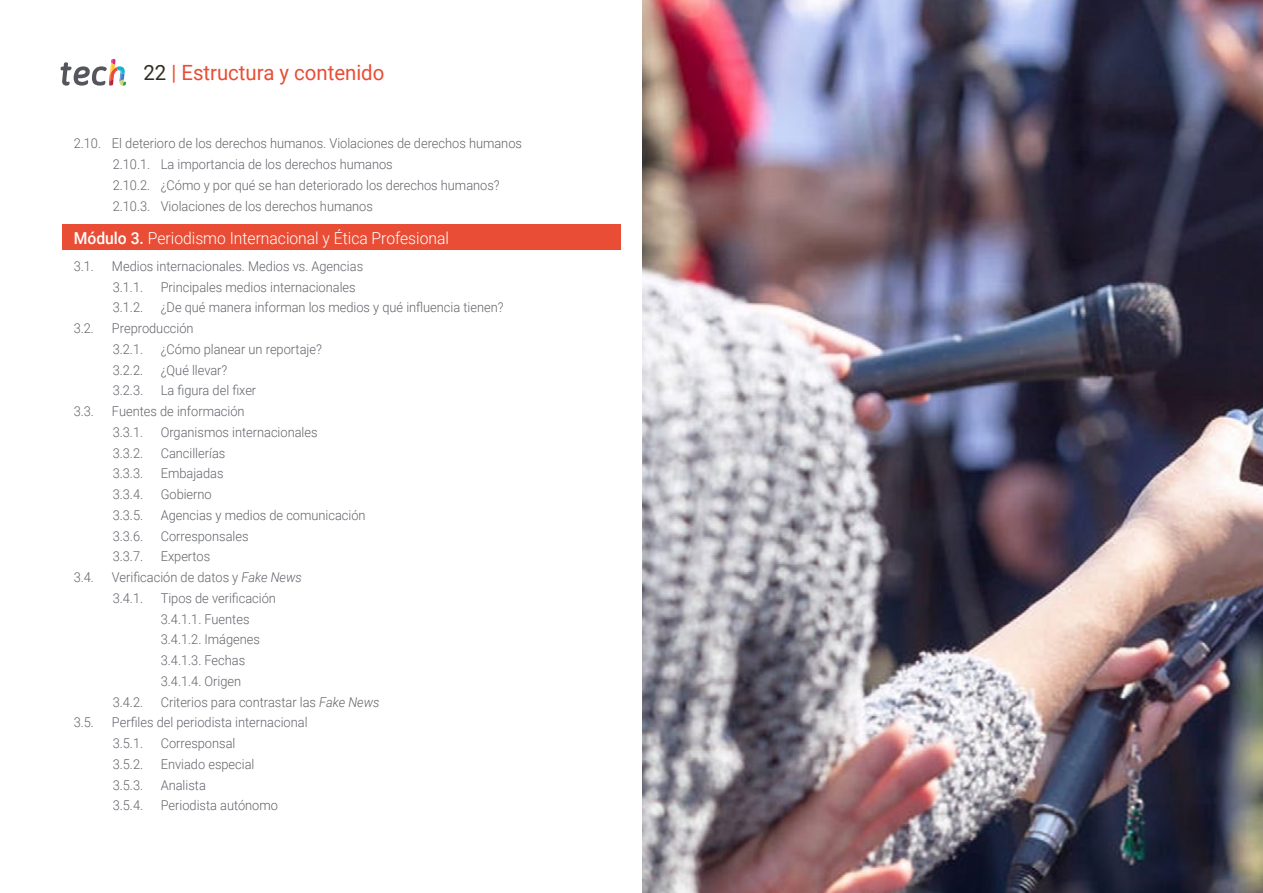
<style>
.page{position:relative;width:1263px;height:893px;background:#fff}
.page>*{position:absolute;margin:0;border:0;box-sizing:border-box;transform-origin:0 0}
.t1{font:21px "Roboto";color:#e94d35}
.t2{font:300 16.5px "Roboto";color:#fff;scale:.95 1}
.t3{font:300 13.5px/20.7px "Roboto";color:#61646a;scale:.95 1}
.s1{color:#312e20}
.s2{font-weight:500}
.s3{font-style:italic}
</style>
<div class="page">
<svg style="left:61px;top:59px;width:65px;height:27px"></svg>
<div style="left:63px;top:225px;width:558px;height:25px;background:#e94d35"></div>
<img style="left:642px;top:0;width:621px;height:893px">
<h1 class="t1" style="left:144px;top:57px;width:242px"><span class="s1">22</span> | Estructura y contenido</h1>
<p class="t3" style="left:113px;top:133px;width:432px;text-indent:-39px">2.10. El deterioro de los derechos humanos. Violaciones de derechos humanos 2.10.1. La importancia de los derechos humanos<br>2.10.2. ¿Cómo y por qué se han deteriorado los derechos humanos?<br>2.10.3. Violaciones de los derechos humanos</p>
<p class="t2" style="left:74px;top:226px;width:397px"><span class="s2">Módulo 3.</span> Periodismo Internacional y Ética Profesional</p>
<p class="t3" style="left:74px;top:255px;width:23px">3.1.</p>
<p class="t3" style="left:112px;top:255px;width:266px">Medios internacionales. Medios vs. Agencias<br>3.1.1.</p>
<p class="t3" style="left:161px;top:276px;width:207px">Principales medios internacionales</p>
<p class="t3" style="left:113px;top:297px;width:34px">3.1.2.</p>
<p class="t3" style="left:161px;top:297px;width:362px">¿De qué manera informan los medios y qué influencia tienen?</p>
<p class="t3" style="left:74px;top:317px;width:23px">3.2.</p>
<p class="t3" style="left:112px;top:317px;width:87px">Preproducción<br>3.2.1.</p>
<p class="t3" style="left:161px;top:338px;width:171px">¿Cómo planear un reportaje?</p>
<p class="t3" style="left:113px;top:359px;width:34px">3.2.2.</p>
<p class="t3" style="left:161px;top:359px;width:72px">¿Qué llevar?</p>
<p class="t3" style="left:113px;top:380px;width:34px">3.2.3.</p>
<p class="t3" style="left:161px;top:380px;width:102px">La figura del fixer</p>
<p class="t3" style="left:74px;top:400px;width:23px">3.3.</p>
<p class="t3" style="left:112px;top:400px;width:141px">Fuentes de información<br>3.3.1.</p>
<p class="t3" style="left:161px;top:421px;width:167px">Organismos internacionales</p>
<p class="t3" style="left:113px;top:442px;width:34px">3.3.2.</p>
<p class="t3" style="left:161px;top:442px;width:70px">Cancillerías</p>
<p class="t3" style="left:113px;top:463px;width:34px">3.3.3.</p>
<p class="t3" style="left:161px;top:463px;width:68px">Embajadas</p>
<p class="t3" style="left:113px;top:483px;width:34px">3.3.4.</p>
<p class="t3" style="left:161px;top:483px;width:55px">Gobierno</p>
<p class="t3" style="left:113px;top:504px;width:34px">3.3.5.</p>
<p class="t3" style="left:161px;top:504px;width:217px">Agencias y medios de comunicación</p>
<p class="t3" style="left:113px;top:525px;width:34px">3.3.6.</p>
<p class="t3" style="left:161px;top:525px;width:94px">Corresponsales</p>
<p class="t3" style="left:113px;top:546px;width:34px">3.3.7.</p>
<p class="t3" style="left:161px;top:546px;width:54px">Expertos</p>
<p class="t3" style="left:74px;top:566px;width:23px">3.4.</p>
<p class="t3" style="left:112px;top:566px;width:201px">Verificación de datos y <span class="s3">Fake News<br></span>3.4.1.</p>
<p class="t3" style="left:161px;top:587px;width:123px">Tipos de verificación<br>3.4.1.1. Fuentes<br>3.4.1.2. Imágenes<br>3.4.1.3. Fechas<br>3.4.1.4. Origen</p>
<p class="t3" style="left:113px;top:691px;width:34px">3.4.2.</p>
<p class="t3" style="left:161px;top:691px;width:232px">Criterios para contrastar las <span class="s3">Fake News</span></p>
<p class="t3" style="left:74px;top:712px;width:23px">3.5.</p>
<p class="t3" style="left:112px;top:712px;width:207px">Perfiles del periodista internacional<br>3.5.1.</p>
<p class="t3" style="left:161px;top:732px;width:80px">Corresponsal</p>
<p class="t3" style="left:113px;top:753px;width:34px">3.5.2.</p>
<p class="t3" style="left:161px;top:753px;width:100px">Enviado especial</p>
<p class="t3" style="left:113px;top:774px;width:34px">3.5.3.</p>
<p class="t3" style="left:161px;top:774px;width:49px">Analista</p>
<p class="t3" style="left:113px;top:795px;width:34px">3.5.4.</p>
<p class="t3" style="left:161px;top:795px;width:125px">Periodista autónomo</p>
</div>
